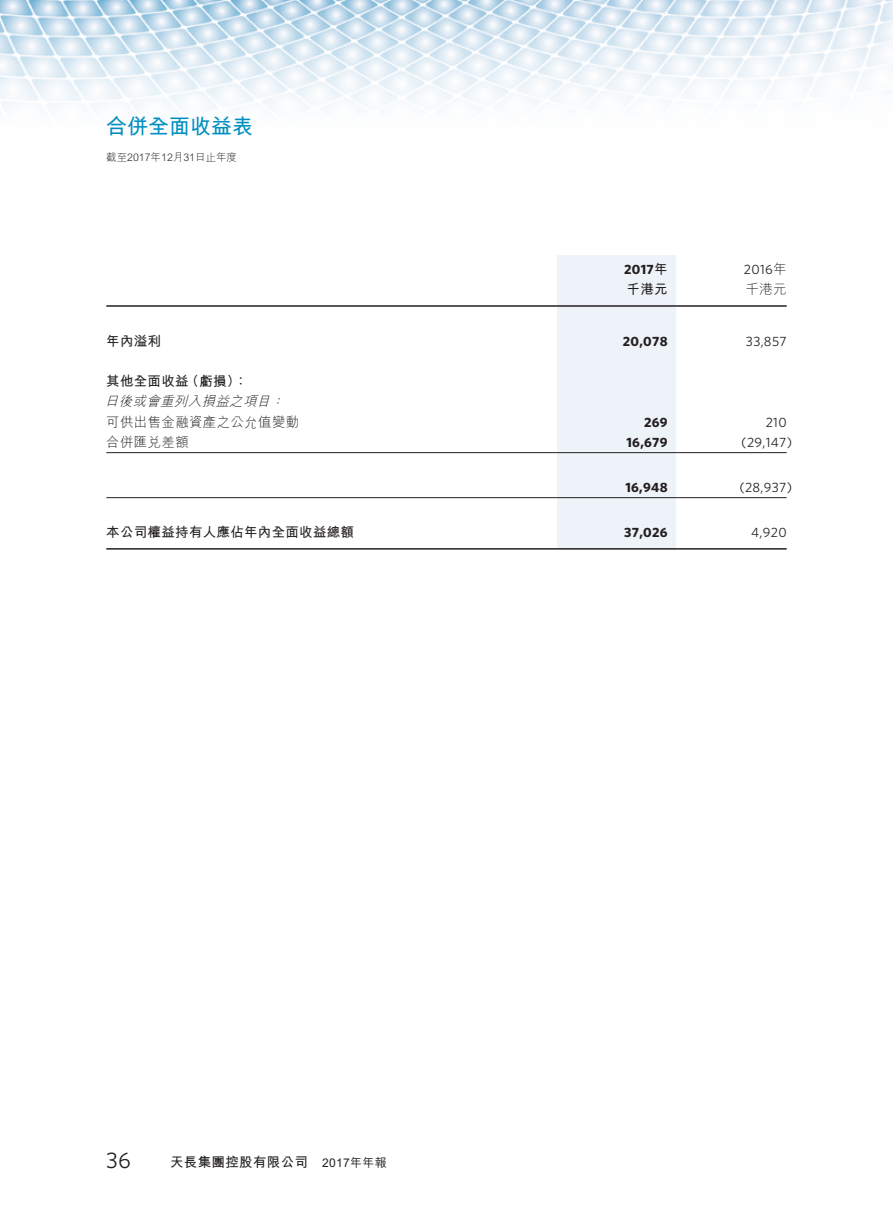
<style>
.page{position:relative;width:893px;height:1212px;background:#fff}
.page>*{position:absolute;margin:0;border:0;box-sizing:border-box;transform-origin:0 0}
.t1{font:22.5px "Whitney";color:#231f20}
.t2{font:700 21px "M Hei HK";color:#008ec1}
.t3{font:700 13.5px "M Hei HK";letter-spacing:.02em;color:#231f20}
.t4{font:13.5px "Whitney";letter-spacing:.025em;color:#231f20}
.t5{font:700 13.5px "Whitney";letter-spacing:.02em;color:#231f20}
.t6{font:300 13.5px "M Hei HK";letter-spacing:.025em;color:#231f20}
.t7{font:italic 300 13.5px "M Hei HK";color:#231f20}
.t8{font:300 10.5px "M Hei HK";color:#231f20}
.s1{font-family:"M Hei HK"}
.s2{font-family:"M Hei HK";font-weight:300}
.s3{font-weight:500;font-size:12px}
</style>
<div class="page">
<img style="left:0;top:0;width:893px;height:112px">
<div style="left:557px;top:255px;width:119px;height:293px;background:#eef3f9"></div>
<hr style="left:106px;top:305px;width:451px;height:2px;background:#231f20">
<hr style="left:557px;top:305px;width:119px;height:2px;background:#231f20">
<hr style="left:676px;top:305px;width:111px;height:2px;background:#231f20">
<hr style="left:106px;top:452px;width:451px;height:1px;background:#231f20">
<hr style="left:557px;top:452px;width:119px;height:1px;background:#231f20">
<hr style="left:676px;top:452px;width:111px;height:1px;background:#231f20">
<hr style="left:106px;top:497px;width:451px;height:1px;background:#231f20">
<hr style="left:557px;top:497px;width:119px;height:1px;background:#231f20">
<hr style="left:676px;top:497px;width:111px;height:1px;background:#231f20">
<hr style="left:106px;top:548px;width:451px;height:2px;background:#231f20">
<hr style="left:557px;top:548px;width:119px;height:2px;background:#231f20">
<hr style="left:676px;top:548px;width:111px;height:2px;background:#231f20">
<h2 class="t2" style="left:106px;top:111px;width:148px">合併全面收益表</h2>
<p class="t8" style="left:106px;top:150px;width:132px">截至2017年12月31日止年度</p>
<p class="t5" style="left:624px;top:261px;width:45px">2017<span class="s1">年</span></p>
<p class="t4" style="left:744px;top:260px;width:44px">2016<span class="s2">年</span></p>
<p class="t3" style="left:626px;top:279px;width:43px">千港元</p>
<p class="t6" style="left:746px;top:279px;width:43px">千港元</p>
<p class="t3" style="left:106px;top:331px;width:56px">年內溢利</p>
<p class="t5" style="left:623px;top:333px;width:46px">20,078</p>
<p class="t4" style="left:746px;top:332px;width:42px">33,857</p>
<p class="t3" style="left:106px;top:371px;width:143px">其他全面收益（虧損）：</p>
<p class="t7" style="left:105px;top:392px;width:186px">日後或會重列入損益之項目：</p>
<p class="t6" style="left:106px;top:412px;width:195px">可供出售金融資產之公允值變動</p>
<p class="t5" style="left:644px;top:414px;width:25px">269</p>
<p class="t4" style="left:766px;top:413px;width:22px">210</p>
<p class="t6" style="left:106px;top:432px;width:84px">合併匯兌差額</p>
<p class="t5" style="left:626px;top:434px;width:43px">16,679</p>
<p class="t4" style="left:741px;top:433px;width:52px">(29,147)</p>
<p class="t5" style="left:625px;top:479px;width:44px">16,948</p>
<p class="t4" style="left:739px;top:478px;width:54px">(28,937)</p>
<p class="t3" style="left:106px;top:522px;width:249px">本公司權益持有人應佔年內全面收益總額</p>
<p class="t5" style="left:624px;top:524px;width:45px">37,026</p>
<p class="t4" style="left:751px;top:523px;width:37px">4,920</p>
<h1 class="t1" style="left:106px;top:1145px;width:26px">36</h1>
<p class="t3" style="left:170px;top:1152px;width:218px">天長集團控股有限公司 <span class="s3">2017年年報</span></p>
</div>
